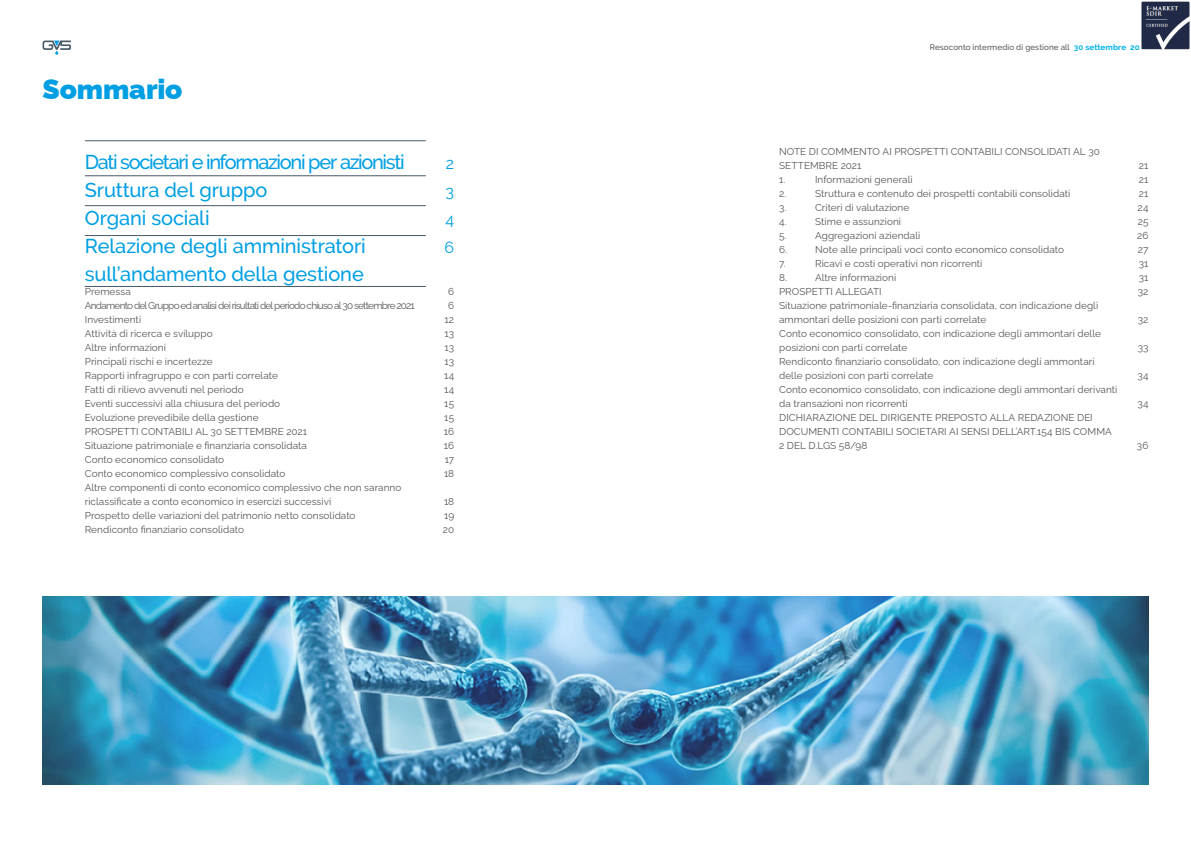
<style>
.page{position:relative;width:1191px;height:842px;background:#fff}
.page>*{position:absolute;margin:0;border:0;box-sizing:border-box;transform-origin:0 0}
.t1{font:900 28px "Raleway";letter-spacing:-.005em;color:#009fe3}
.t2{font:500 20px/28px "Raleway";letter-spacing:-.01em;color:#009fe3}
.t3{font:16px/28px "Raleway";color:#009fe3;text-align:justify}
.t4{font:10px/14px "Raleway";letter-spacing:.005em;color:#575756}
.t5{font:500 8px "Raleway";letter-spacing:.015em;color:#575756}
.s1{font-weight:700;color:#00b1eb}
</style>
<div class="page">
<hr style="left:85px;top:176px;width:341px;height:1px;background:#485a66">
<hr style="left:85px;top:141px;width:341px;height:1px;background:#485a66">
<hr style="left:85px;top:205px;width:341px;height:1px;background:#485a66">
<hr style="left:85px;top:235px;width:341px;height:1px;background:#485a66">
<hr style="left:85px;top:286px;width:341px;height:1px;background:#485a66">
<img style="left:43px;top:597px;width:1105px;height:188px">
<svg style="left:43px;top:41px;width:28px;height:14px"></svg>
<img style="left:1141px;top:1px;width:49px;height:49px">
<h1 class="t1" style="left:43px;top:67px;width:141px">Sommario</h1>
<h2 class="t2" style="left:85px;top:148px;width:321px">Dati societari e informazioni per azionisti<br>Sruttura del gruppo<br>Organi sociali<br>Relazione degli amministratori sull’andamento della gestione</h2>
<p class="t4" style="left:85px;top:283px;width:331px">Premessa<br>Andamento del Gruppo ed analisi dei risultati del periodo chiuso al 30 settembre 2021<br>Investimenti<br>Attività di ricerca e sviluppo<br>Altre informazioni<br>Principali rischi e incertezze<br>Rapporti infragruppo e con parti correlate<br>Fatti di rilievo avvenuti nel periodo<br>Eventi successivi alla chiusura del periodo<br>Evoluzione prevedibile della gestione<br>PROSPETTI CONTABILI AL 30 SETTEMBRE 2021<br>Situazione patrimoniale e finanziaria consolidata<br>Conto economico consolidato<br>Conto economico complessivo consolidato<br>Altre componenti di conto economico complessivo che non saranno riclassificate a conto economico in esercizi successivi<br>Prospetto delle variazioni del patrimonio netto consolidato<br>Rendiconto finanziario consolidato</p>
<h3 class="t3" style="left:444px;top:147px;width:11px">2<br>3<br>4<br>6</h3>
<p class="t4" style="left:444px;top:283px;width:12px;text-align:center">6<br>6<br>12<br>13<br>13<br>13<br>14<br>14<br>15<br>15<br>16<br>16<br>17<br>18</p>
<p class="t4" style="left:443px;top:493px;width:13px;text-align:justify">18<br>19<br>20</p>
<p class="t5" style="left:929px;top:43px;width:220px">Resoconto intermedio di gestione all <span class="s1">30 settembre 2021</span></p>
<p class="t4" style="left:779px;top:143px;width:322px">NOTE DI COMMENTO AI PROSPETTI CONTABILI CONSOLIDATI AL 30<br>SETTEMBRE 2021<br>1.</p>
<p class="t4" style="left:815px;top:171px;width:99px">Informazioni generali</p>
<p class="t4" style="left:779px;top:185px;width:9px">2.</p>
<p class="t4" style="left:815px;top:185px;width:257px">Struttura e contenuto dei prospetti contabili consolidati</p>
<p class="t4" style="left:779px;top:199px;width:9px">3.</p>
<p class="t4" style="left:815px;top:199px;width:96px">Criteri di valutazione</p>
<p class="t4" style="left:779px;top:213px;width:9px">4.</p>
<p class="t4" style="left:815px;top:213px;width:87px">Stime e assunzioni</p>
<p class="t4" style="left:779px;top:227px;width:9px">5.</p>
<p class="t4" style="left:815px;top:227px;width:107px">Aggregazioni aziendali</p>
<p class="t4" style="left:779px;top:241px;width:10px">6.</p>
<p class="t4" style="left:815px;top:241px;width:250px">Note alle principali voci conto economico consolidato</p>
<p class="t4" style="left:779px;top:255px;width:8px">7.</p>
<p class="t4" style="left:815px;top:255px;width:169px">Ricavi e costi operativi non ricorrenti</p>
<p class="t4" style="left:779px;top:269px;width:9px">8.</p>
<p class="t4" style="left:779px;top:269px;width:340px;text-indent:36px">Altre informazioni<br>PROSPETTI ALLEGATI<br>Situazione patrimoniale-finanziaria consolidata, con indicazione degli ammontari delle posizioni con parti correlate<br>Conto economico consolidato, con indicazione degli ammontari delle posizioni con parti correlate<br>Rendiconto finanziario consolidato, con indicazione degli ammontari delle posizioni con parti correlate<br>Conto economico consolidato, con indicazione degli ammontari derivanti da transazioni non ricorrenti<br>DICHIARAZIONE DEL DIRIGENTE PREPOSTO ALLA REDAZIONE DEI DOCUMENTI CONTABILI SOCIETARI AI SENSI DELL’ART.154 BIS COMMA 2 DEL D.LGS 58/98</p>
<p class="t4" style="left:1137px;top:157px;width:13px;text-align:justify">21<br>21<br>21<br>24<br>25<br>26<br>27<br>31<br>31<br>32</p>
<p class="t4" style="left:1137px;top:311px;width:12px">32</p>
<p class="t4" style="left:1137px;top:339px;width:12px">33</p>
<p class="t4" style="left:1137px;top:367px;width:12px">34</p>
<p class="t4" style="left:1137px;top:395px;width:12px">34</p>
<p class="t4" style="left:1136px;top:437px;width:13px">36</p>
</div>
